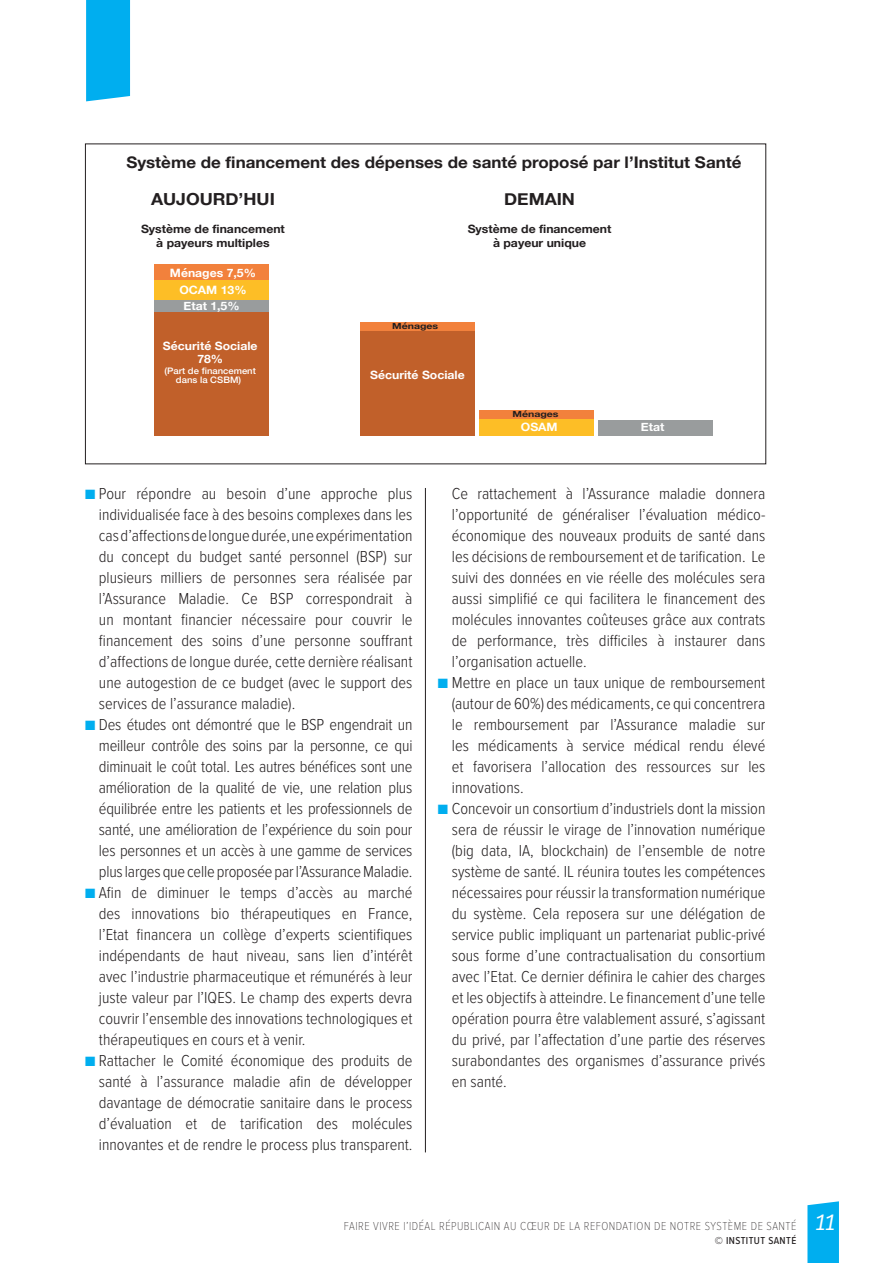
<style>
.page{position:relative;width:893px;height:1263px;background:#fff}
.page>*{position:absolute;margin:0;border:0;box-sizing:border-box;transform-origin:0 0}
.t1{font:700 16.65px "Helvetica Neue";color:#231f20;scale:1.06 1}
.t2{font:300 16.5px/21px "Proxima Nova Cond";color:#231f20;text-align:justify}
.t3{font:700 16.05px "Helvetica Neue";color:#231f20;scale:1.06 1}
.t4{font:100 12px "Proxima Nova Cond";letter-spacing:.04em;color:#231f20}
.t5{font:700 11.55px/13.8px "Helvetica Neue";color:#231f20;text-align:center;scale:1.06 1}
.t6{font:700 11.55px/13.8px "Helvetica Neue";color:#fff;text-align:center;scale:1.06 1}
.t7{font:500 10.5px "Proxima Nova Cond";letter-spacing:.04em;color:#231f20}
.t8{font:500 9px/9px "Helvetica Neue";color:#fff;text-align:center;scale:1.06 1}
.t9{font:700 8.4px "Helvetica Neue";color:#231f20;scale:1.26 1}
.s1{color:#00aeef}
.s2{font-family:"Bree Serif Lt";font-weight:400;font-style:italic;font-size:24px;color:#fff}
</style>
<div class="page">
<svg style="left:807px;top:1201px;width:32px;height:62px;background:#0db2ef"></svg>
<div style="left:86px;top:0;width:44px;height:101px;background:#00aeef"></div>
<div style="left:154px;top:311px;width:115px;height:125px;background:#c1602a"></div>
<div style="left:154px;top:300px;width:115px;height:12px;background:#999c9d"></div>
<div style="left:154px;top:278px;width:115px;height:22px;background:#fdbe26"></div>
<div style="left:480px;top:419px;width:114px;height:17px;background:#fdbe26"></div>
<div style="left:599px;top:420px;width:114px;height:16px;background:#999c9d"></div>
<div style="left:154px;top:264px;width:115px;height:16px;background:#f2813c"></div>
<div style="left:360px;top:330px;width:115px;height:106px;background:#c1602a"></div>
<div style="left:360px;top:322px;width:115px;height:8px;background:#f2813c"></div>
<div style="left:480px;top:410px;width:114px;height:9px;background:#f2813c"></div>
<hr style="left:425px;top:488px;width:1px;height:664px;background:#231f20">
<p class="t3" style="left:126px;top:150px;width:582px">Système de financement des dépenses de santé proposé par l’Institut Santé</p>
<p class="t1" style="left:504px;top:186px;width:68px">DEMAIN</p>
<p class="t5" style="left:468px;top:222px;width:137px">Système de financement à payeur unique</p>
<p class="t1" style="left:151px;top:186px;width:118px">AUJOURD’HUI</p>
<p class="t5" style="left:141px;top:222px;width:137px">Système de financement à payeurs multiples</p>
<p class="t6" style="left:170px;top:266px;width:83px">Ménages 7,5%</p>
<p class="t6" style="left:179px;top:283px;width:65px">OCAM 13%</p>
<p class="t6" style="left:184px;top:300px;width:54px">Etat 1,5%</p>
<p class="t9" style="left:392px;top:319px;width:38px">Ménages</p>
<p class="t6" style="left:163px;top:339px;width:91px">Sécurité Sociale<br>78%</p>
<p class="t8" style="left:165px;top:366px;width:88px">(Part de financement dans la CSBM)</p>
<p class="t6" style="left:370px;top:368px;width:91px">Sécurité Sociale</p>
<p class="t9" style="left:512px;top:407px;width:38px">Ménages</p>
<p class="t6" style="left:521px;top:421px;width:36px">OSAM</p>
<p class="t6" style="left:641px;top:421px;width:24px">Etat</p>
<p class="t2" style="left:99px;top:482px;width:315px;text-indent:-14px"><span class="s1">■</span> Pour répondre au besoin d’une approche plus individualisée face à des besoins complexes dans les cas d’affections de longue durée, une expérimentation du concept du budget santé personnel (BSP) sur plusieurs milliers de personnes sera réalisée par l’Assurance Maladie. Ce BSP correspondrait à un montant financier nécessaire pour couvrir le financement des soins d’une personne souffrant d’affections de longue durée, cette dernière réalisant une autogestion de ce budget (avec le support des services de l’assurance maladie).</p>
<p class="t2" style="left:99px;top:713px;width:315px;text-indent:-14px"><span class="s1">■</span> Des études ont démontré que le BSP engendrait un meilleur contrôle des soins par la personne, ce qui diminuait le coût total. Les autres bénéfices sont une amélioration de la qualité de vie, une relation plus équilibrée entre les patients et les professionnels de santé, une amélioration de l’expérience du soin pour les personnes et un accès à une gamme de services plus larges que celle proposée par l’Assurance Maladie.</p>
<p class="t2" style="left:99px;top:881px;width:315px;text-indent:-14px"><span class="s1">■</span> Afin de diminuer le temps d’accès au marché des innovations bio thérapeutiques en France, l’Etat financera un collège d’experts scientifiques indépendants de haut niveau, sans lien d’intérêt avec l’industrie pharmaceutique et rémunérés à leur juste valeur par l’IQES. Le champ des experts devra couvrir l’ensemble des innovations technologiques et thérapeutiques en cours et à venir.</p>
<p class="t2" style="left:99px;top:1049px;width:315px;text-indent:-14px"><span class="s1">■</span> Rattacher le Comité économique des produits de santé à l’assurance maladie afin de développer davantage de démocratie sanitaire dans le process d’évaluation et de tarification des molécules innovantes et de rendre le process plus transparent.</p>
<p class="t2" style="left:452px;top:482px;width:315px">Ce rattachement à l’Assurance maladie donnera l’opportunité de généraliser l’évaluation médico&shy;économique des nouveaux produits de santé dans les décisions de remboursement et de tarification. Le suivi des données en vie réelle des molécules sera aussi simplifié ce qui facilitera le financement des molécules innovantes coûteuses grâce aux contrats de performance, très difficiles à instaurer dans l’organisation actuelle.</p>
<p class="t2" style="left:452px;top:671px;width:315px;text-indent:-14px"><span class="s1">■</span> Mettre en place un taux unique de remboursement (autour de 60%) des médicaments, ce qui concentrera le remboursement par l’Assurance maladie sur les médicaments à service médical rendu élevé et favorisera l’allocation des ressources sur les innovations.</p>
<p class="t2" style="left:452px;top:797px;width:315px;text-indent:-14px"><span class="s1">■</span> Concevoir un consortium d’industriels dont la mission sera de réussir le virage de l’innovation numérique (big data, IA, blockchain) de l’ensemble de notre système de santé. IL réunira toutes les compétences nécessaires pour réussir la transformation numérique du système. Cela reposera sur une délégation de service public impliquant un partenariat public-privé sous forme d’une contractualisation du consortium avec l’Etat. Ce dernier définira le cahier des charges et les objectifs à atteindre. Le financement d’une telle opération pourra être valablement assuré, s’agissant du privé, par l’affectation d’une partie des réserves surabondantes des organismes d’assurance privés en santé.</p>
<p class="t4" style="left:344px;top:1217px;width:492px">FAIRE VIVRE l’IDÉAL RÉPUBLICAIN AU CŒUR DE LA REFONDATION DE NOTRE SYSTÈME DE SANTÉ <span class="s2">11</span></p>
<p class="t7" style="left:715px;top:1232px;width:83px">© INSTITUT SANTÉ</p>
</div>
